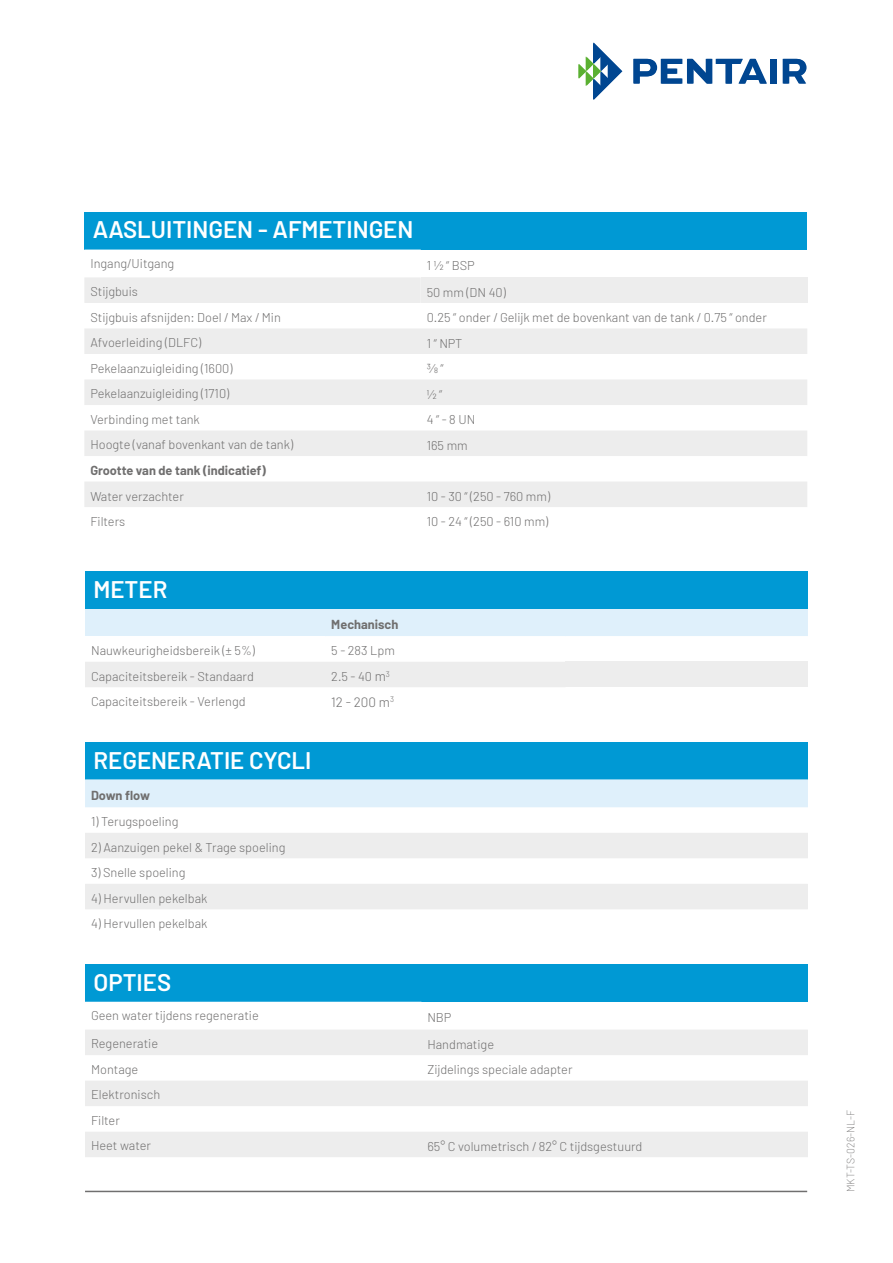
<style>
.page{position:relative;width:893px;height:1263px;background:#fff}
.page>*{position:absolute;margin:0;border:0;box-sizing:border-box;transform-origin:0 0}
.t1{font:600 24px "Barlow";color:#fff}
.t2{font:300 13.5px "Barlow";color:#706f6f}
.t3{font:300 12.75px/25.5px "Barlow";color:#706f6f}
.t4{font:700 12.75px "Barlow";color:#706f6f}
.t5{font:200 10.5px "Barlow";color:#706f6f}
.s1{font-size:13.5px}
</style>
<div class="page">
<div style="left:770px;top:59px;width:6px;height:25px;background:#004691"></div>
<hr style="left:85px;top:1191px;width:722px;height:1px;background:#706f6f">
<svg style="left:578px;top:43px;width:44px;height:57px"></svg>
<svg style="left:633px;top:59px;width:134px;height:25px"></svg>
<div style="left:771px;top:59px;width:6px;height:25px;background:#004691"></div>
<svg style="left:783px;top:59px;width:23px;height:25px"></svg>
<svg style="left:85px;top:608px;width:723px;height:79px"></svg>
<div style="left:566px;top:662px;width:242px;height:25px;background:#ededed"></div>
<div style="left:84px;top:212px;width:723px;height:38px;background:#0099d4"></div>
<div style="left:85px;top:964px;width:723px;height:38px;background:#0099d4"></div>
<div style="left:85px;top:742px;width:723px;height:37px;background:#0099d4"></div>
<div style="left:85px;top:571px;width:723px;height:37px;background:#0099d4"></div>
<svg style="left:84px;top:277px;width:723px;height:230px;fill:#ededed"></svg>
<div style="left:421px;top:277px;width:386px;height:26px;background:#ededed"></div>
<svg style="left:85px;top:1030px;width:723px;height:127px;fill:#ededed"></svg>
<div style="left:85px;top:779px;width:723px;height:28px;background:#dff0fb"></div>
<svg style="left:85px;top:833px;width:723px;height:76px;fill:#ededed"></svg>
<h1 class="t1" style="left:93px;top:214px;width:322px">AASLUITINGEN - AFMETINGEN</h1>
<p class="t3" style="left:90px;top:251px;width:85px">Ingang/Uitgang</p>
<p class="t3" style="left:427px;top:252px;width:50px">1 ½ “ BSP</p>
<p class="t3" style="left:90px;top:278px;width:49px">Stijgbuis</p>
<p class="t3" style="left:427px;top:279px;width:80px">50 mm (DN 40)</p>
<p class="t3" style="left:90px;top:304px;width:192px">Stijgbuis afsnijden: Doel / Max / Min</p>
<p class="t3" style="left:427px;top:304px;width:342px">0.25 “ onder / Gelijk met de bovenkant van de tank / 0.75 “ onder</p>
<p class="t3" style="left:90px;top:330px;width:112px">Afvoerleiding (DLFC)</p>
<p class="t3" style="left:427px;top:330px;width:37px">1 “ NPT</p>
<p class="t3" style="left:90px;top:355px;width:144px">Pekelaanzuigleiding (1600)</p>
<p class="t3" style="left:427px;top:355px;width:18px">⅜ “</p>
<p class="t3" style="left:90px;top:381px;width:140px">Pekelaanzuigleiding (1710)</p>
<p class="t3" style="left:427px;top:381px;width:17px">½“</p>
<p class="t3" style="left:90px;top:406px;width:111px">Verbinding met tank</p>
<p class="t3" style="left:427px;top:406px;width:50px">4 “ - 8 UN</p>
<p class="t3" style="left:90px;top:432px;width:204px">Hoogte (vanaf bovenkant van de tank)</p>
<p class="t3" style="left:427px;top:432px;width:43px">165 mm</p>
<p class="t4" style="left:90px;top:463px;width:177px">Grootte van de tank (indicatief)</p>
<p class="t3" style="left:90px;top:483px;width:95px">Water verzachter</p>
<p class="t3" style="left:427px;top:483px;width:125px">10 - 30 “ (250 - 760 mm)</p>
<p class="t3" style="left:90px;top:508px;width:37px">Filters</p>
<p class="t3" style="left:427px;top:508px;width:123px">10 - 24 “ (250 - 610 mm)</p>
<h1 class="t1" style="left:94px;top:574px;width:75px">METER</h1>
<p class="t4" style="left:331px;top:616px;width:69px">Mechanisch</p>
<p class="t3" style="left:91px;top:638px;width:165px">Nauwkeurigheidsbereik (± 5%)</p>
<p class="t3" style="left:331px;top:638px;width:65px">5 - 283 Lpm</p>
<p class="t3" style="left:91px;top:663px;width:164px">Capaciteitsbereik - Standaard</p>
<p class="t3" style="left:331px;top:663px;width:60px">2.5 - 40 <span class="s1">m</span><sup>3</sup></p>
<p class="t3" style="left:91px;top:689px;width:156px">Capaciteitsbereik - Verlengd</p>
<p class="t2" style="left:331px;top:693px;width:64px">12 - 200 m<sup>3</sup></p>
<h1 class="t1" style="left:94px;top:745px;width:220px">REGENERATIE CYCLI</h1>
<p class="t4" style="left:91px;top:787px;width:60px">Down flow</p>
<p class="t3" style="left:91px;top:809px;width:89px">1) Terugspoeling</p>
<p class="t3" style="left:91px;top:834px;width:196px">2) Aanzuigen pekel &amp; Trage spoeling</p>
<p class="t3" style="left:91px;top:860px;width:96px">3) Snelle spoeling</p>
<p class="t3" style="left:91px;top:885px;width:118px">4) Hervullen pekelbak</p>
<p class="t3" style="left:91px;top:911px;width:118px">4) Hervullen pekelbak</p>
<h1 class="t1" style="left:94px;top:968px;width:79px">OPTIES</h1>
<p class="t3" style="left:91px;top:1003px;width:169px">Geen water tijdens regeneratie</p>
<p class="t3" style="left:427px;top:1004px;width:25px">NBP</p>
<p class="t3" style="left:91px;top:1031px;width:69px">Regeneratie</p>
<p class="t3" style="left:427px;top:1031px;width:68px">Handmatige</p>
<p class="t3" style="left:91px;top:1056px;width:49px">Montage</p>
<p class="t3" style="left:427px;top:1056px;width:147px">Zijdelings speciale adapter</p>
<p class="t3" style="left:91px;top:1082px;width:71px">Elektronisch<br>Filter<br>Heet water</p>
<p class="t3" style="left:427px;top:1133px;width:217px">65° C volumetrisch / 82° C tijdsgestuurd</p>
<p class="t5" style="left:843px;top:1192px;width:84px;rotate:-90deg">MKT-TS-026-NL-F</p>
</div>
